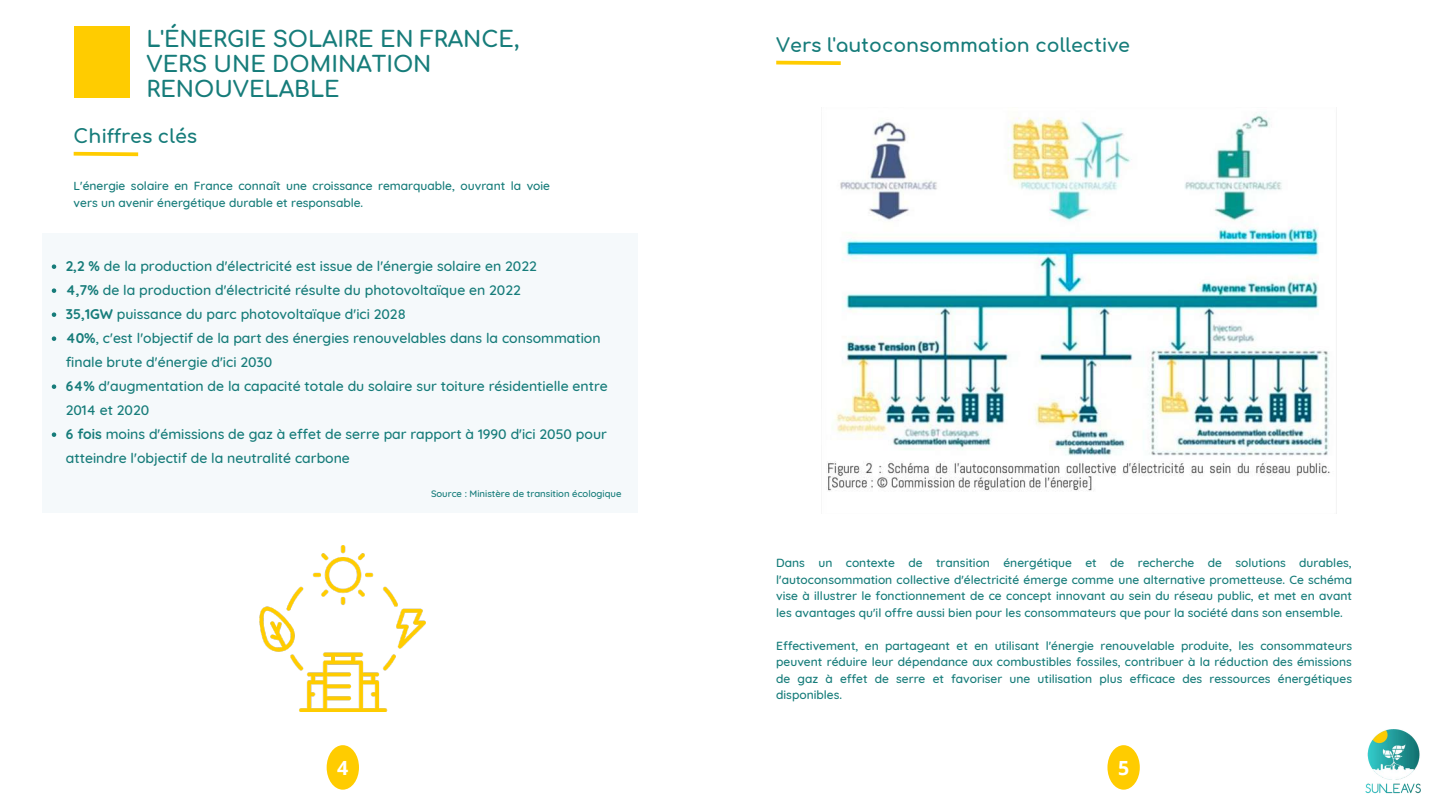
<style>
.page{position:relative;width:1440px;height:810px;background:#fff}
.page>*{position:absolute;margin:0;border:0;box-sizing:border-box;transform-origin:0 0}
.t1{font:700 22px/24.8px "Comfortaa";color:#167c7a}
.t2{font:700 19.5px "Open Sans";color:#fff}
.t3{font:700 19px "Comfortaa";color:#167c7a}
.t4{font:500 14px/24px "Quicksand";color:#167c7a}
.t5{font:500 12px/16.5px "Quicksand";color:#167c7a;text-align:justify}
.t6{font:500 9.5px "Quicksand";color:#167c7a}
.s1{font-weight:700}
</style>
<div class="page">
<div style="left:74px;top:26px;width:55px;height:72px;background:#fc0"></div>
<svg style="left:73px;top:151px;width:66px;height:6px"></svg>
<div style="left:42px;top:233px;width:595px;height:280px;background:#f5f9fb"></div>
<svg style="left:52px;top:264px;width:4px;height:5px"></svg>
<svg style="left:52px;top:288px;width:4px;height:5px"></svg>
<svg style="left:52px;top:312px;width:4px;height:5px"></svg>
<svg style="left:52px;top:336px;width:4px;height:5px"></svg>
<svg style="left:52px;top:384px;width:4px;height:5px"></svg>
<svg style="left:52px;top:432px;width:4px;height:5px"></svg>
<img style="left:260px;top:545px;width:166px;height:167px">
<svg style="left:776px;top:60px;width:65px;height:5px"></svg>
<img style="left:828px;top:112px;width:509px;height:401px">
<div style="left:327px;top:745px;width:32px;height:45px;background:#fc0;border-radius:50%"></div>
<div style="left:1107px;top:745px;width:33px;height:45px;background:#fc0;border-radius:50%"></div>
<img style="left:1366px;top:729px;width:54px;height:65px">
<h1 class="t1" style="left:147px;top:28px;width:374px">L'ÉNERGIE SOLAIRE EN FRANCE,<br>VERS UNE DOMINATION<br>RENOUVELABLE</h1>
<h3 class="t3" style="left:74px;top:126px;width:125px">Chiffres clés</h3>
<p class="t5" style="left:74px;top:177px;width:478px">L'énergie solaire en France connaît une croissance remarquable, ouvrant la voie vers un avenir énergétique durable et responsable.</p>
<p class="t4" style="left:66px;top:254px;width:544px"><span class="s1">2,2 %</span> de la production d'électricité est issue de l'énergie solaire en 2022<br><span class="s1">4,7%</span> de la production d'électricité résulte du photovoltaïque en 2022<br><span class="s1">35,1GW</span> puissance du parc photovoltaïque d'ici 2028<br><span class="s1">40%</span>, c'est l'objectif de la part des énergies renouvelables dans la consommation finale brute d'énergie d'ici 2030<br><span class="s1">64%</span> d'augmentation de la capacité totale du solaire sur toiture résidentielle entre 2014 et 2020<br><span class="s1">6 fois</span> moins d'émissions de gaz à effet de serre par rapport à 1990 d'ici 2050 pour atteindre l'objectif de la neutralité carbone</p>
<p class="t6" style="left:431px;top:487px;width:192px">Source : Ministère de transition écologique</p>
<h3 class="t3" style="left:776px;top:35px;width:355px">Vers l'autoconsommation collective</h3>
<p class="t5" style="left:776px;top:555px;width:578px">Dans un contexte de transition énergétique et de recherche de solutions durables, l'autoconsommation collective d'électricité émerge comme une alternative prometteuse. Ce schéma vise à illustrer le fonctionnement de ce concept innovant au sein du réseau public, et met en avant les avantages qu'il offre aussi bien pour les consommateurs que pour la société dans son ensemble.</p>
<p class="t5" style="left:776px;top:637px;width:578px">Effectivement, en partageant et en utilisant l'énergie renouvelable produite, les consommateurs peuvent réduire leur dépendance aux combustibles fossiles, contribuer à la réduction des émissions de gaz à effet de serre et favoriser une utilisation plus efficace des ressources énergétiques disponibles.</p>
<h2 class="t2" style="left:337px;top:754px;width:13px">4</h2>
<h2 class="t2" style="left:1118px;top:754px;width:13px">5</h2>
</div>
